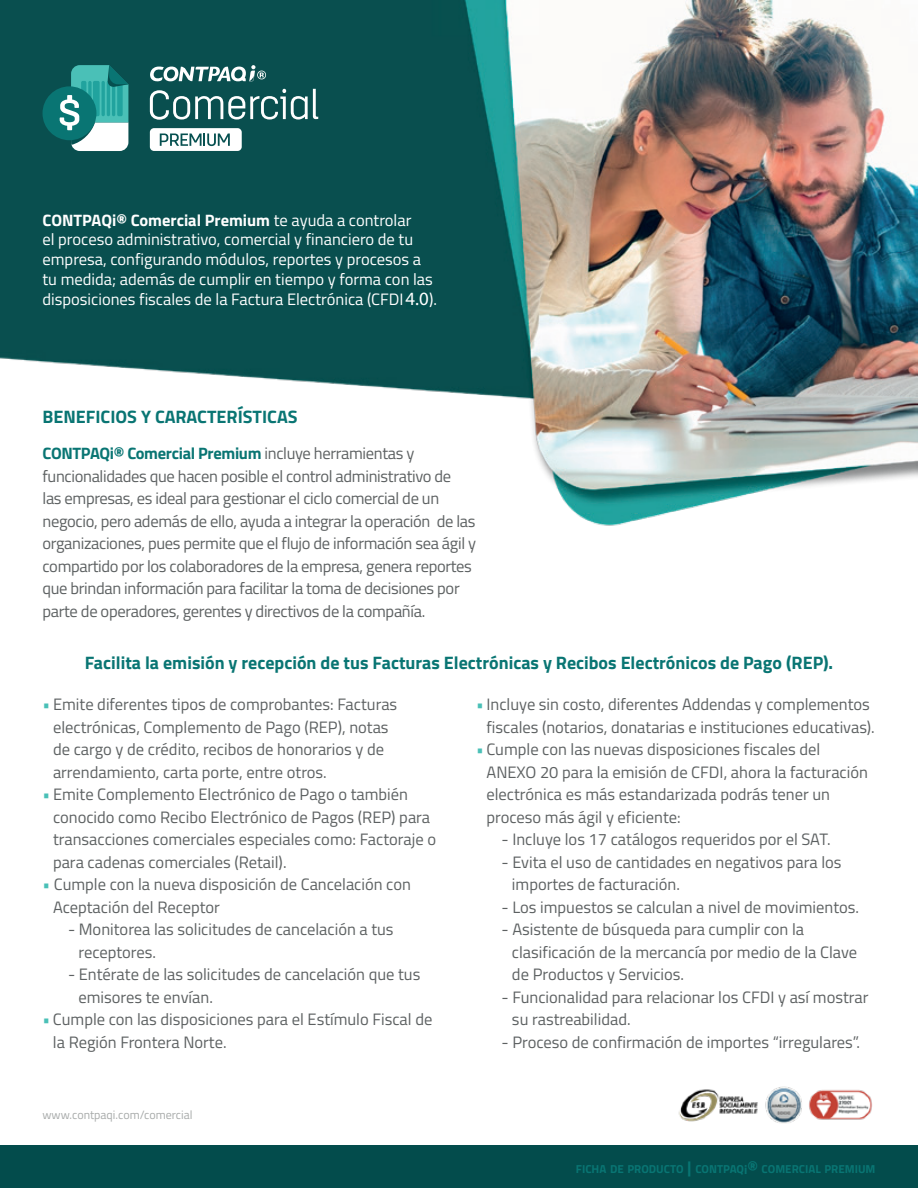
<style>
.page{position:relative;width:918px;height:1188px;background:#fff}
.page>*{position:absolute;margin:0;border:0;box-sizing:border-box;transform-origin:0 0}
.t1{font:18.75px "Myriad Pro";color:#fff}
.t2{font:700 18px "Titillium Web";color:#097573}
.t3{font:16.5px/22.5px "Titillium Web";color:#5d6162}
.t4{font:16.5px/22.5px "Titillium Web";letter-spacing:-.02em;color:#5d6162}
.t5{font:16.5px/19.8px "Titillium Web";color:#fff}
.t6{font:12px "Titillium Web";color:#a8abaa}
.t7{font:700 11.55px "Titillium Web";color:#097573}
.s1{font-weight:700}
.s2{font-weight:700;color:#097573}
.s3{color:#4ac0b7}
.s4{font-size:16.5px}
.s5{font-size:12.75px}
</style>
<div class="page">
<img style="left:0;top:0;width:918px;height:526px">
<div style="left:0;top:1145px;width:918px;height:43px;background:#034c4c"></div>
<img style="left:678px;top:1086px;width:194px;height:38px">
<div style="left:150px;top:128px;width:92px;height:23px;background:#fff;border-radius:4px"></div>
<svg style="left:160px;top:134px;width:70px;height:12px"></svg>
<svg style="left:150px;top:89px;width:168px;height:31px"></svg>
<div style="left:43px;top:86px;width:53px;height:54px;background:#097573;border-radius:50%"></div>
<svg style="left:60px;top:65px;width:68px;height:86px"></svg>
<svg style="left:150px;top:65px;width:116px;height:17px"></svg>
<div style="left:406px;top:292px;width:23px;height:16px;background:#034f4e"></div>
<p class="t5" style="left:43px;top:209px;width:396px"><span class="s1">CONTPAQi® Comercial Premium</span> te ayuda a controlar<br>el proceso administrativo, comercial y financiero de tu empresa, configurando módulos, reportes y procesos a tu medida; además de cumplir en tiempo y forma con las disposiciones fiscales de la Factura Electrónica (CFDI 3.3).</p>
<p class="t1" style="left:406px;top:288px;width:25px">4.0</p>
<p class="t2" style="left:43px;top:403px;width:256px">BENEFICIOS Y CARACTERÍSTICAS</p>
<p class="t4" style="left:43px;top:442px;width:435px"><span class="s2">CONTPAQi® Comercial Premium</span> incluye herramientas y funcionalidades que hacen posible el control administrativo de<br>las empresas, es ideal para gestionar el ciclo comercial de un negocio, pero además de ello, ayuda a integrar la operación de las organizaciones, pues permite que el flujo de información sea ágil y compartido por los colaboradores de la empresa, genera reportes que brindan información para facilitar la toma de decisiones por parte de operadores, gerentes y directivos de la compañía.</p>
<p class="t2" style="left:85px;top:649px;width:750px">Facilita la emisión y recepción de tus Facturas Electrónicas y Recibos Electrónicos de Pago (REP).</p>
<p class="t3" style="left:476px;top:692px;width:400px;text-align:right"><span class="s3">•</span> Incluye sin costo, diferentes Addendas y complementos fiscales (notarios, donatarias e instituciones educativas).</p>
<p class="t3" style="left:487px;top:738px;width:383px;text-indent:-10px"><span class="s3">•</span> Cumple con las nuevas disposiciones fiscales del ANEXO 20 para la emisión de CFDI, ahora la facturación electrónica es más estandarizada podrás tener un proceso más ágil y eficiente:</p>
<p class="t3" style="left:502px;top:828px;width:331px">- Incluye los 17 catálogos requeridos por el SAT.</p>
<p class="t3" style="left:512px;top:850px;width:331px;text-indent:-10px">- Evita el uso de cantidades en negativos para los importes de facturación.</p>
<p class="t3" style="left:502px;top:895px;width:359px">- Los impuestos se calculan a nivel de movimientos.</p>
<p class="t3" style="left:512px;top:918px;width:347px;text-indent:-10px">- Asistente de búsqueda para cumplir con la clasificación de la mercancía por medio de la Clave de Productos y Servicios.</p>
<p class="t3" style="left:512px;top:985px;width:358px;text-indent:-10px">- Funcionalidad para relacionar los CFDI y así mostrar su rastreabilidad.</p>
<p class="t3" style="left:502px;top:1030px;width:360px">- Proceso de confirmación de importes “irregulares”.</p>
<p class="t3" style="left:53px;top:693px;width:346px;text-indent:-10px"><span class="s3">•</span> Emite diferentes tipos de comprobantes: Facturas electrónicas, Complemento de Pago (REP), notas de cargo y de crédito, recibos de honorarios y de arrendamiento, carta porte, entre otros.</p>
<p class="t3" style="left:53px;top:783px;width:385px;text-indent:-10px"><span class="s3">•</span> Emite Complemento Electrónico de Pago o también conocido como Recibo Electrónico de Pagos (REP) para transacciones comerciales especiales como: Factoraje o para cadenas comerciales (Retail).</p>
<p class="t3" style="left:53px;top:873px;width:359px;text-indent:-10px"><span class="s3">•</span> Cumple con la nueva disposición de Cancelación con<br>Aceptación del Receptor</p>
<p class="t3" style="left:79px;top:918px;width:317px;text-indent:-10px">- Monitorea las solicitudes de cancelación a tus receptores.</p>
<p class="t3" style="left:79px;top:963px;width:343px;text-indent:-10px">- Entérate de las solicitudes de cancelación que tus emisores te envían.</p>
<p class="t3" style="left:53px;top:1008px;width:381px;text-indent:-10px"><span class="s3">•</span> Cumple con las disposiciones para el Estímulo Fiscal de la Región Frontera Norte.</p>
<p class="t6" style="left:43px;top:1106px;width:152px">www.contpaqi.com/comercial</p>
<p class="t7" style="left:576px;top:1160px;width:301px">FICHA DE PRODUCTO <span class="s4">|</span> CONTPAQ<span class="s5">i</span><span class="s4">®</span> COMERCIAL PREMIUM</p>
</div>
